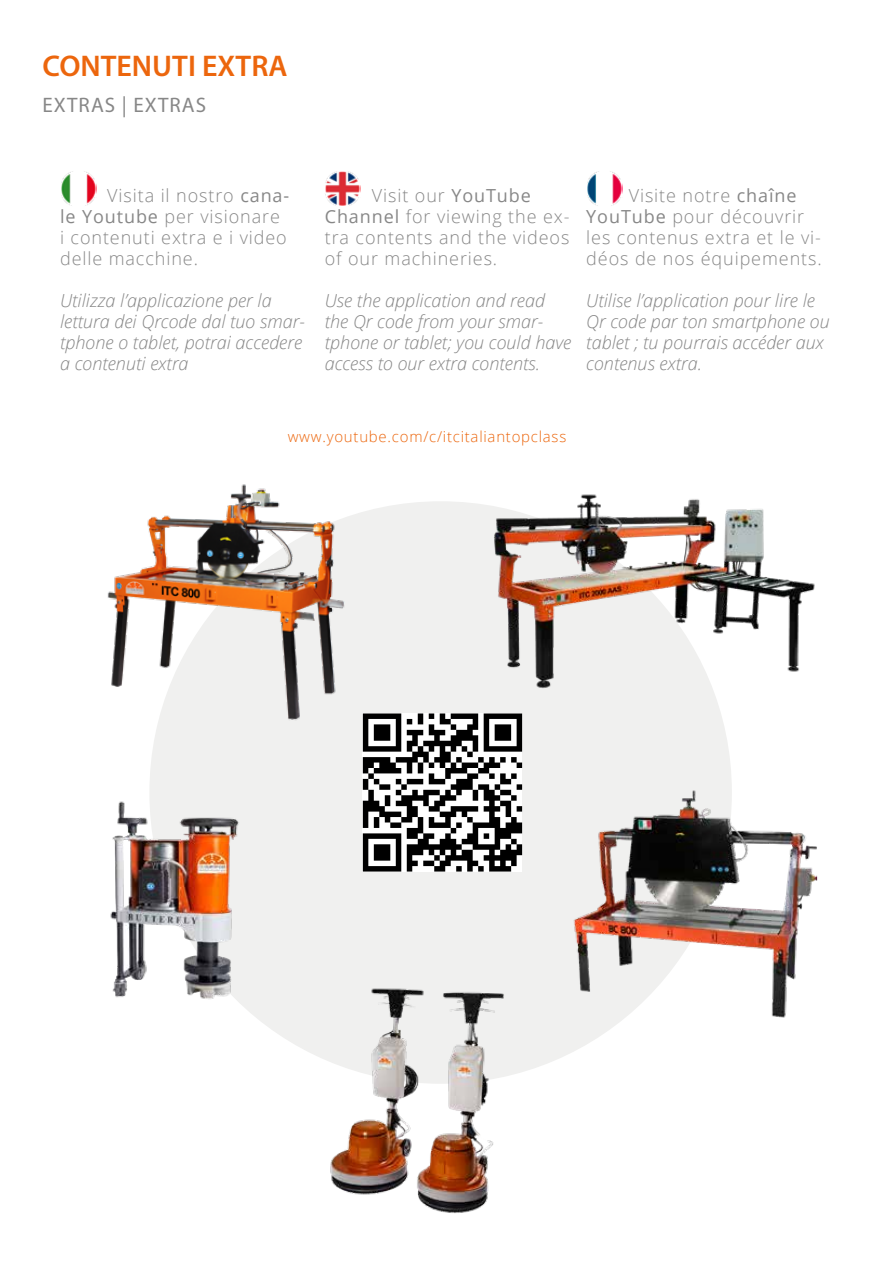
<style>
.page{position:relative;width:893px;height:1263px;background:#fff}
.page>*{position:absolute;margin:0;border:0;box-sizing:border-box;transform-origin:0 0}
.t1{font:600 30px "Myriad Pro";color:#ec660d}
.t2{font:21px "Myriad Pro";letter-spacing:.05em;color:#878787}
.t3{font:italic 300 18px/21px "Open Sans";color:#878787}
.t4{font:300 18px/21px "Open Sans";letter-spacing:.05em;color:#878787}
.t5{font:300 15px "Open Sans";letter-spacing:.05em;color:#ec660d}
.s1{font-weight:400}
</style>
<div class="page">
<div style="left:149px;top:501px;width:583px;height:583px;background:#f0f0ef;border-radius:50%"></div>
<img style="left:107px;top:484px;width:238px;height:236px">
<img style="left:485px;top:494px;width:330px;height:222px">
<img style="left:573px;top:790px;width:245px;height:228px">
<img style="left:110px;top:801px;width:132px;height:205px">
<img style="left:330px;top:988px;width:174px;height:226px">
<img style="left:587px;top:171px;width:35px;height:35px">
<img style="left:325px;top:171px;width:36px;height:35px">
<img style="left:61px;top:171px;width:35px;height:35px">
<svg style="left:363px;top:713px;width:159px;height:158px"></svg>
<h1 class="t1" style="left:43px;top:47px;width:247px">CONTENUTI EXTRA</h1>
<p class="t2" style="left:43px;top:92px;width:165px">EXTRAS | EXTRAS</p>
<p class="t4" style="left:60px;top:184px;width:231px;text-indent:47px">Visita il nostro <span class="s1">cana&shy;le Youtube</span> per visionare<br>i contenuti extra e i video delle macchine.</p>
<p class="t3" style="left:60px;top:289px;width:246px">Utilizza l’applicazione per la lettura dei Qrcode dal tuo smar&shy;tphone o tablet, potrai accedere a contenuti extra</p>
<p class="t4" style="left:325px;top:184px;width:246px;text-indent:47px">Visit our <span class="s1">YouTube<br>Channel</span> for viewing the ex&shy;tra contents and the videos of our machineries.</p>
<p class="t3" style="left:325px;top:289px;width:248px">Use the application and read the Qr code from your smar&shy;tphone or tablet; you could have access to our extra contents.</p>
<p class="t4" style="left:586px;top:184px;width:237px;text-indent:42px">Visite notre <span class="s1">chaîne<br>YouTube</span> pour découvrir les contenus extra et le vi&shy;déos de nos équipements.</p>
<p class="t3" style="left:586px;top:289px;width:245px">Utilise l’application pour lire le<br>Qr code par ton smartphone ou tablet ; tu pourrais accéder aux contenus extra.</p>
<p class="t5" style="left:288px;top:427px;width:280px">www.youtube.com/c/itcitaliantopclass</p>
</div>
